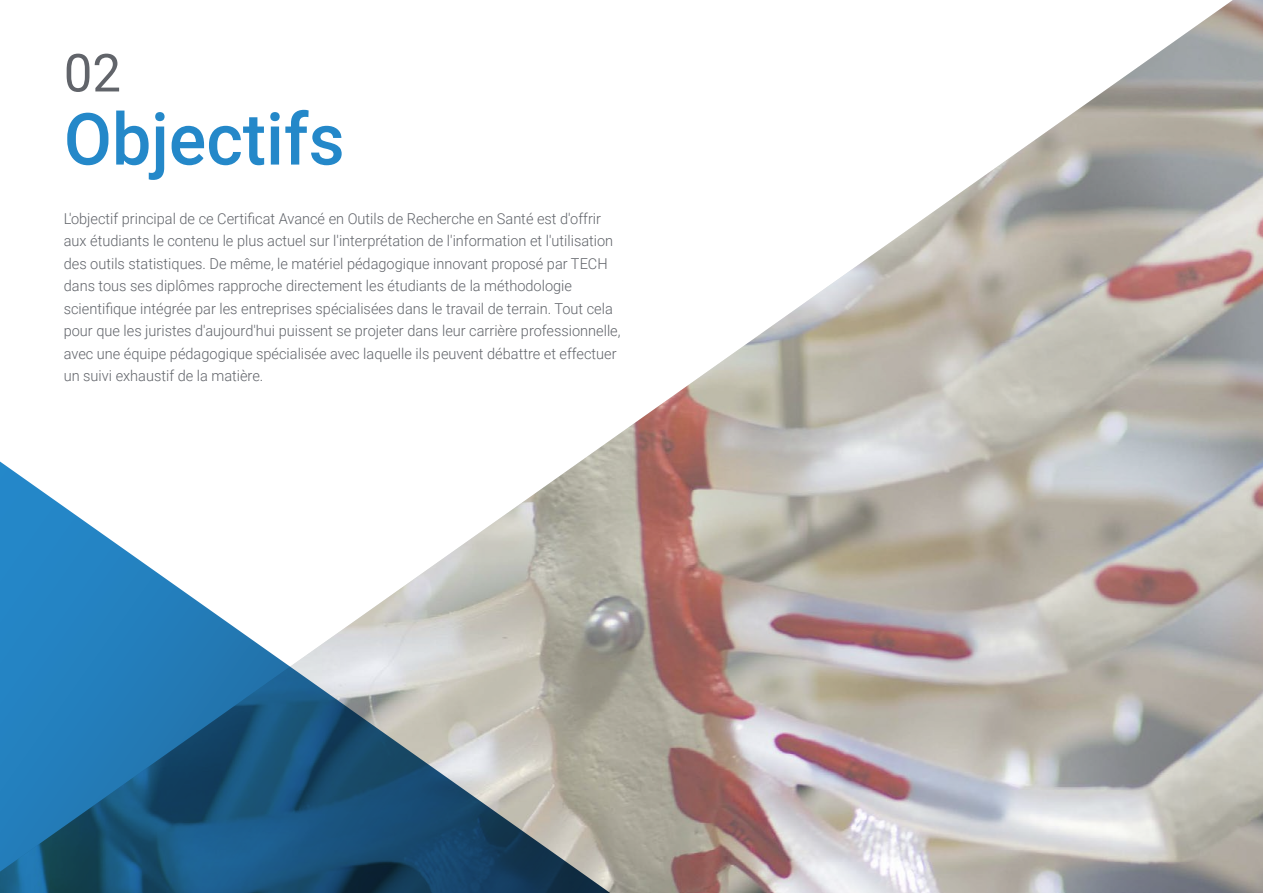
<style>
.page{position:relative;width:1263px;height:893px;background:#fff}
.page>*{position:absolute;margin:0;border:0;box-sizing:border-box;transform-origin:0 0}
.t1{font:500 72px "Roboto";color:#2488c9}
.t2{font:52.5px "Roboto";color:#61646a}
.t3{font:300 15px/22.5px "Roboto";color:#61646a}
</style>
<div class="page">
<img style="left:602px;top:0;width:661px;height:893px">
<svg style="left:0;top:446px;width:640px;height:447px"></svg>
<h2 class="t2" style="left:64px;top:36px;width:59px">02</h2>
<h1 class="t1" style="left:64px;top:89px;width:282px">Objectifs</h1>
<p class="t3" style="left:64px;top:207px;width:558px">L'objectif principal de ce Certificat Avancé en Outils de Recherche en Santé est d'offrir aux étudiants le contenu le plus actuel sur l'interprétation de l'information et l'utilisation des outils statistiques. De même, le matériel pédagogique innovant proposé par TECH dans tous ses diplômes rapproche directement les étudiants de la méthodologie scientifique intégrée par les entreprises spécialisées dans le travail de terrain. Tout cela pour que les juristes d'aujourd'hui puissent se projeter dans leur carrière professionnelle, avec une équipe pédagogique spécialisée avec laquelle ils peuvent débattre et effectuer un suivi exhaustif de la matière.</p>
</div>
